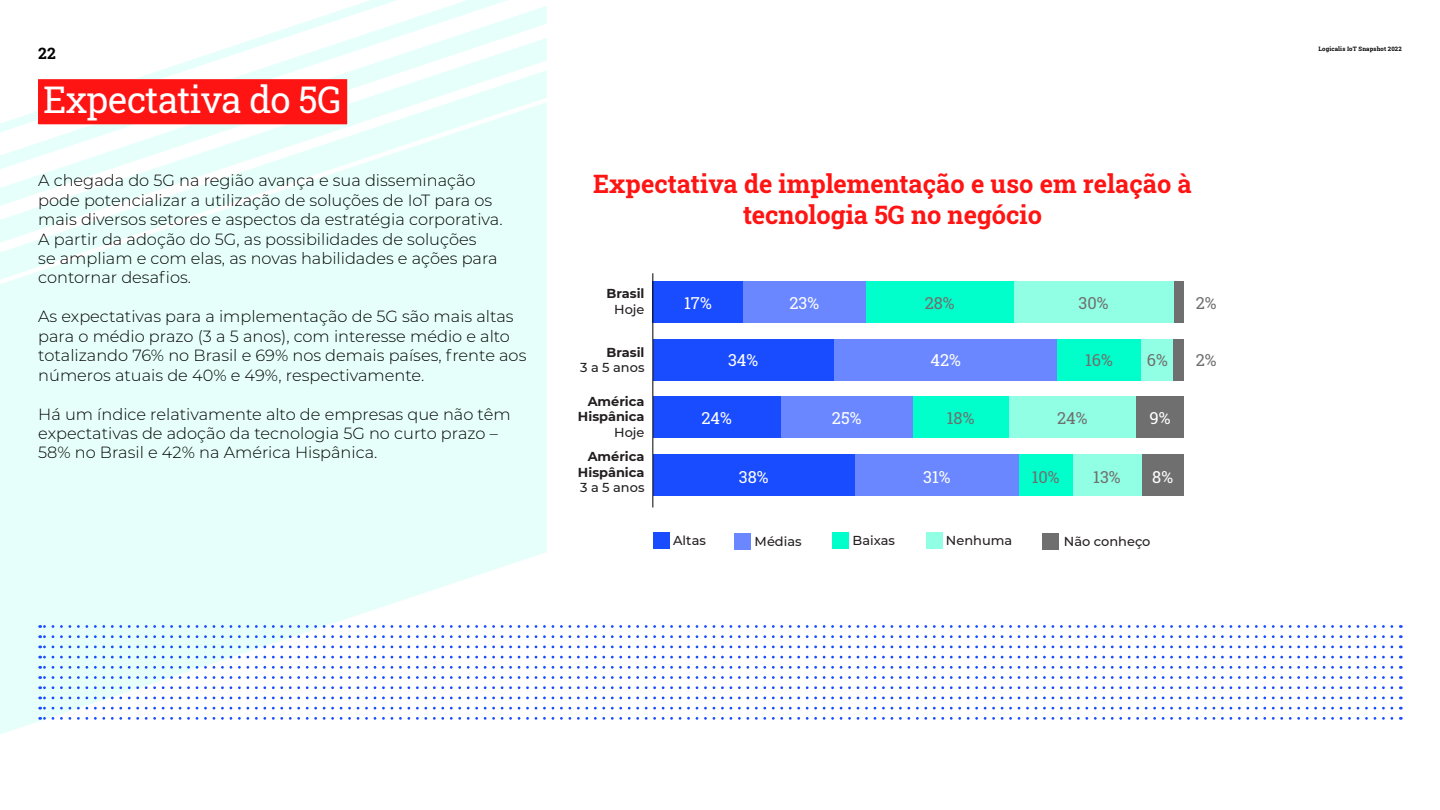
<style>
.page{position:relative;width:1440px;height:810px;background:#fff}
.page>*{position:absolute;margin:0;border:0;box-sizing:border-box;transform-origin:0 0}
.t1{font:36.75px "Roboto Slab";letter-spacing:-.02em;color:#fff}
.t2{font:700 25.35px/31.5px "Roboto Slab";color:#ff1414;text-align:center}
.t3{font:16.5px "Roboto Slab";color:#fff}
.t4{font:16.5px "Roboto Slab";color:#706f6f}
.t5{font:300 16.2px/19.4px "Montserrat";color:#000}
.t6{font:700 15.67px "Roboto Slab";color:#000}
.t7{font:500 12.98px "Montserrat";color:#231f20}
.t8{font:700 12.98px/15.5px "Montserrat";color:#231f20;text-align:right}
.t9{font:700 6px "Roboto Slab";letter-spacing:.02em;color:#000}
</style>
<div class="page">
<svg style="left:0;top:0;width:547px;height:734px;fill:#e6fffa"></svg>
<div style="left:38px;top:79px;width:309px;height:45px;background:#ff1414"></div>
<div style="left:832px;top:532px;width:17px;height:17px;background:#00ffca"></div>
<div style="left:734px;top:533px;width:17px;height:17px;background:#6a87ff"></div>
<div style="left:653px;top:532px;width:17px;height:17px;background:#194bff"></div>
<div style="left:1042px;top:533px;width:17px;height:17px;background:#706f6f"></div>
<div style="left:926px;top:532px;width:16px;height:17px;background:#91ffe3"></div>
<div style="left:1173px;top:281px;width:11px;height:42px;background:#706f6f"></div>
<div style="left:1173px;top:339px;width:11px;height:42px;background:#706f6f"></div>
<div style="left:1136px;top:397px;width:48px;height:41px;background:#706f6f"></div>
<div style="left:1141px;top:454px;width:43px;height:42px;background:#706f6f"></div>
<div style="left:1014px;top:281px;width:159px;height:42px;background:#91ffe3"></div>
<div style="left:1141px;top:339px;width:32px;height:42px;background:#91ffe3"></div>
<div style="left:1009px;top:397px;width:127px;height:41px;background:#91ffe3"></div>
<div style="left:1072px;top:454px;width:69px;height:42px;background:#91ffe3"></div>
<div style="left:865px;top:281px;width:149px;height:42px;background:#00ffca"></div>
<div style="left:1056px;top:339px;width:85px;height:42px;background:#00ffca"></div>
<div style="left:913px;top:397px;width:96px;height:41px;background:#00ffca"></div>
<div style="left:1019px;top:454px;width:53px;height:42px;background:#00ffca"></div>
<div style="left:743px;top:281px;width:122px;height:42px;background:#6a87ff"></div>
<div style="left:833px;top:339px;width:223px;height:42px;background:#6a87ff"></div>
<div style="left:780px;top:397px;width:133px;height:41px;background:#6a87ff"></div>
<div style="left:855px;top:454px;width:164px;height:42px;background:#6a87ff"></div>
<div style="left:653px;top:281px;width:90px;height:42px;background:#194bff"></div>
<div style="left:653px;top:339px;width:180px;height:42px;background:#194bff"></div>
<div style="left:653px;top:397px;width:127px;height:41px;background:#194bff"></div>
<div style="left:653px;top:454px;width:202px;height:42px;background:#194bff"></div>
<hr style="left:652px;top:273px;width:1px;height:234px;background:#000">
<svg style="left:40px;top:625px;width:1352px;height:3px"></svg>
<svg style="left:40px;top:635px;width:1352px;height:3px"></svg>
<svg style="left:40px;top:646px;width:1352px;height:2px"></svg>
<svg style="left:40px;top:676px;width:1352px;height:3px"></svg>
<svg style="left:40px;top:656px;width:1352px;height:3px"></svg>
<svg style="left:40px;top:686px;width:1352px;height:3px"></svg>
<svg style="left:40px;top:666px;width:1352px;height:3px"></svg>
<svg style="left:40px;top:697px;width:1352px;height:2px"></svg>
<svg style="left:40px;top:707px;width:1352px;height:3px"></svg>
<svg style="left:40px;top:717px;width:1352px;height:3px"></svg>
<p class="t6" style="left:38px;top:43px;width:19px">22</p>
<p class="t9" style="left:1319px;top:45px;width:85px">Logicalis IoT Snapshot 2022</p>
<h1 class="t1" style="left:43px;top:74px;width:299px">Expectativa do 5G</h1>
<p class="t5" style="left:38px;top:170px;width:466px">A chegada do 5G na região avança e sua disseminação pode potencializar a utilização de soluções de IoT para os mais diversos setores e aspectos da estratégia corporativa.<br>A partir da adoção do 5G, as possibilidades de soluções<br>se ampliam e com elas, as novas habilidades e ações para contornar desafios.</p>
<p class="t5" style="left:38px;top:306px;width:490px">As expectativas para a implementação de 5G são mais altas para o médio prazo (3 a 5 anos), com interesse médio e alto totalizando 76% no Brasil e 69% nos demais países, frente aos números atuais de 40% e 49%, respectivamente.</p>
<p class="t5" style="left:38px;top:404px;width:474px">Há um índice relativamente alto de empresas que não têm expectativas de adoção da tecnologia 5G no curto prazo –<br>58% no Brasil e 42% na América Hispânica.</p>
<h2 class="t2" style="left:593px;top:167px;width:600px">Expectativa de implementação e uso em relação à tecnologia 5G no negócio</h2>
<p class="t8" style="left:606px;top:285px;width:40px">Brasil</p>
<p class="t7" style="left:614px;top:300px;width:32px">Hoje</p>
<p class="t8" style="left:606px;top:344px;width:40px">Brasil</p>
<p class="t7" style="left:580px;top:359px;width:66px">3 a 5 anos</p>
<p class="t8" style="left:578px;top:393px;width:68px">América<br>Hispânica</p>
<p class="t7" style="left:614px;top:423px;width:32px">Hoje</p>
<p class="t8" style="left:578px;top:448px;width:68px">América<br>Hispânica</p>
<p class="t7" style="left:580px;top:479px;width:66px">3 a 5 anos</p>
<p class="t3" style="left:684px;top:292px;width:29px">17%</p>
<p class="t3" style="left:789px;top:292px;width:31px">23%</p>
<p class="t4" style="left:925px;top:292px;width:31px">28%</p>
<p class="t4" style="left:1079px;top:292px;width:32px">30%</p>
<p class="t4" style="left:1196px;top:292px;width:22px">2%</p>
<p class="t3" style="left:728px;top:349px;width:32px">34%</p>
<p class="t3" style="left:931px;top:349px;width:32px">42%</p>
<p class="t4" style="left:1085px;top:349px;width:29px">16%</p>
<p class="t4" style="left:1147px;top:349px;width:22px">6%</p>
<p class="t4" style="left:1196px;top:349px;width:22px">2%</p>
<p class="t3" style="left:701px;top:406px;width:32px">24%</p>
<p class="t3" style="left:832px;top:406px;width:31px">25%</p>
<p class="t4" style="left:947px;top:406px;width:29px">18%</p>
<p class="t4" style="left:1057px;top:406px;width:32px">24%</p>
<p class="t3" style="left:1150px;top:406px;width:23px">9%</p>
<p class="t3" style="left:739px;top:465px;width:31px">38%</p>
<p class="t3" style="left:923px;top:465px;width:29px">31%</p>
<p class="t4" style="left:1032px;top:465px;width:29px">10%</p>
<p class="t4" style="left:1093px;top:465px;width:29px">13%</p>
<p class="t3" style="left:1152px;top:465px;width:22px">8%</p>
<p class="t7" style="left:673px;top:532px;width:34px">Altas</p>
<p class="t7" style="left:755px;top:532px;width:48px">Médias</p>
<p class="t7" style="left:853px;top:532px;width:44px">Baixas</p>
<p class="t7" style="left:946px;top:532px;width:68px">Nenhuma</p>
<p class="t7" style="left:1064px;top:532px;width:88px">Não conheço</p>
</div>
